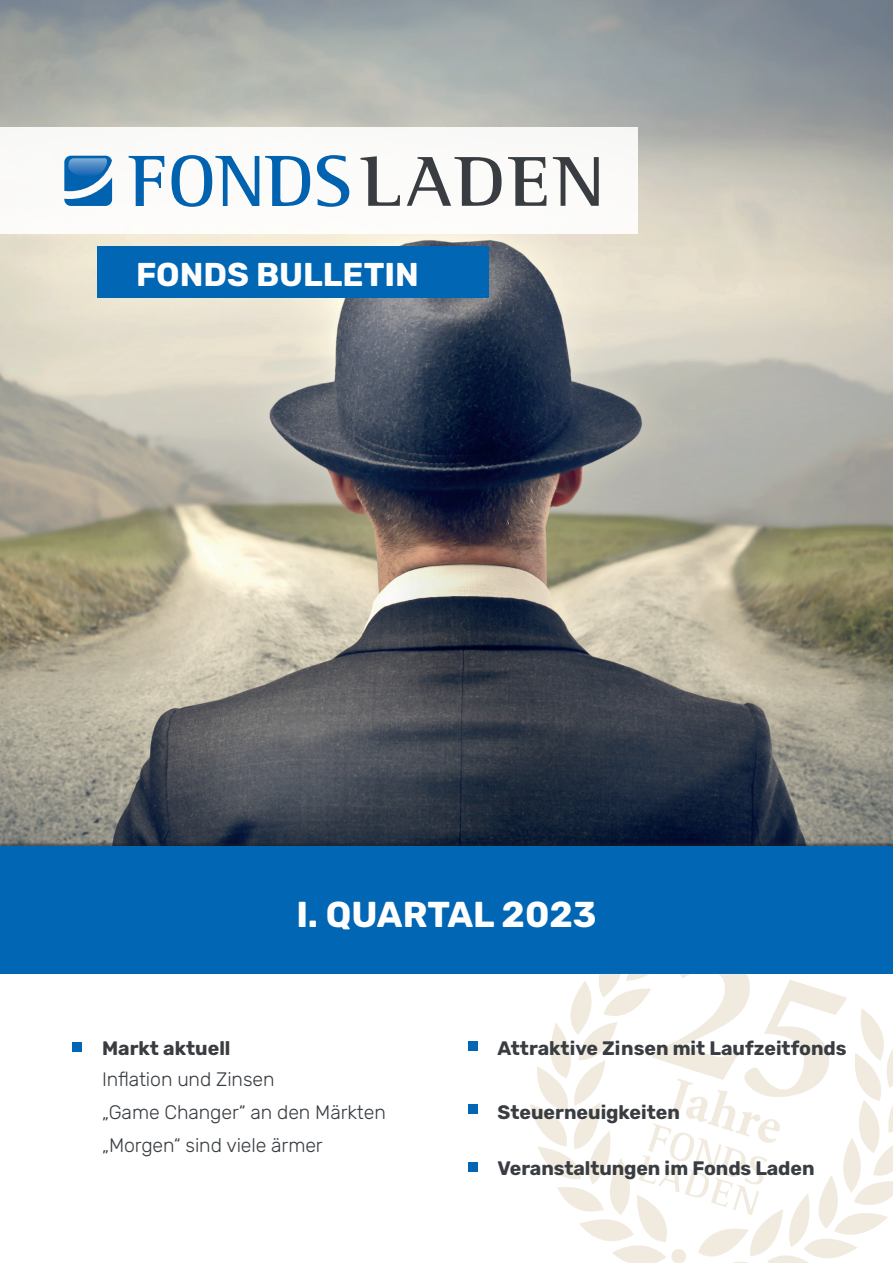
<style>
.page{position:relative;width:893px;height:1263px;background:#fff}
.page>*{position:absolute;margin:0;border:0;box-sizing:border-box;transform-origin:0 0}
.t1{font:700 72.3px "Agfa Rotis Semi Serif";letter-spacing:.04em;color:#393d41;scale:1.07 1}
.t2{font:700 36px "Rubik";color:#fff}
.t3{font:700 33px "Rubik";color:#fff}
.t4{font:700 19.5px "Rubik";color:#393d41}
.t5{font:300 19.5px/33px "Rubik";letter-spacing:-.005em;color:#393d41}
</style>
<div class="page">
<img style="left:0;top:0;width:893px;height:842px">
<svg style="left:530px;top:974px;width:363px;height:289px"></svg>
<svg style="left:639px;top:974px;width:208px;height:241px"></svg>
<img style="left:0;top:0;width:1px;height:208px">
<div style="left:0;top:128px;width:638px;height:106px;background:#fff"></div>
<svg style="left:129px;top:155px;width:220px;height:52px"></svg>
<svg style="left:64px;top:156px;width:48px;height:50px"></svg>
<div style="left:98px;top:247px;width:391px;height:51px;background:#0166b3"></div>
<div style="left:72px;top:1042px;width:10px;height:10px;background:#0166b3"></div>
<div style="left:0;top:842px;width:893px;height:131px;background:#231f20;opacity:.5"></div>
<div style="left:0;top:846px;width:893px;height:128px;background:#0166b3"></div>
<div style="left:468px;top:1041px;width:10px;height:10px;background:#0166b3"></div>
<div style="left:468px;top:1104px;width:10px;height:10px;background:#0166b3"></div>
<div style="left:468px;top:1161px;width:10px;height:10px;background:#0166b3"></div>
<h1 class="t1" style="left:361px;top:138px;width:230px">LADEN</h1>
<h3 class="t3" style="left:136px;top:256px;width:284px">FONDS BULLETIN</h3>
<h2 class="t2" style="left:296px;top:894px;width:302px">I. QUARTAL 2023</h2>
<p class="t4" style="left:102px;top:1037px;width:130px">Markt aktuell</p>
<p class="t5" style="left:102px;top:1063px;width:285px">Inflation und Zinsen<br>„Game Changer“ an den Märkten „Morgen“ sind viele ärmer</p>
<p class="t4" style="left:497px;top:1037px;width:351px">Attraktive Zinsen mit Laufzeitfonds</p>
<p class="t4" style="left:497px;top:1101px;width:184px">Steuerneuigkeiten</p>
<p class="t4" style="left:497px;top:1157px;width:318px">Veranstaltungen im Fonds Laden</p>
</div>
